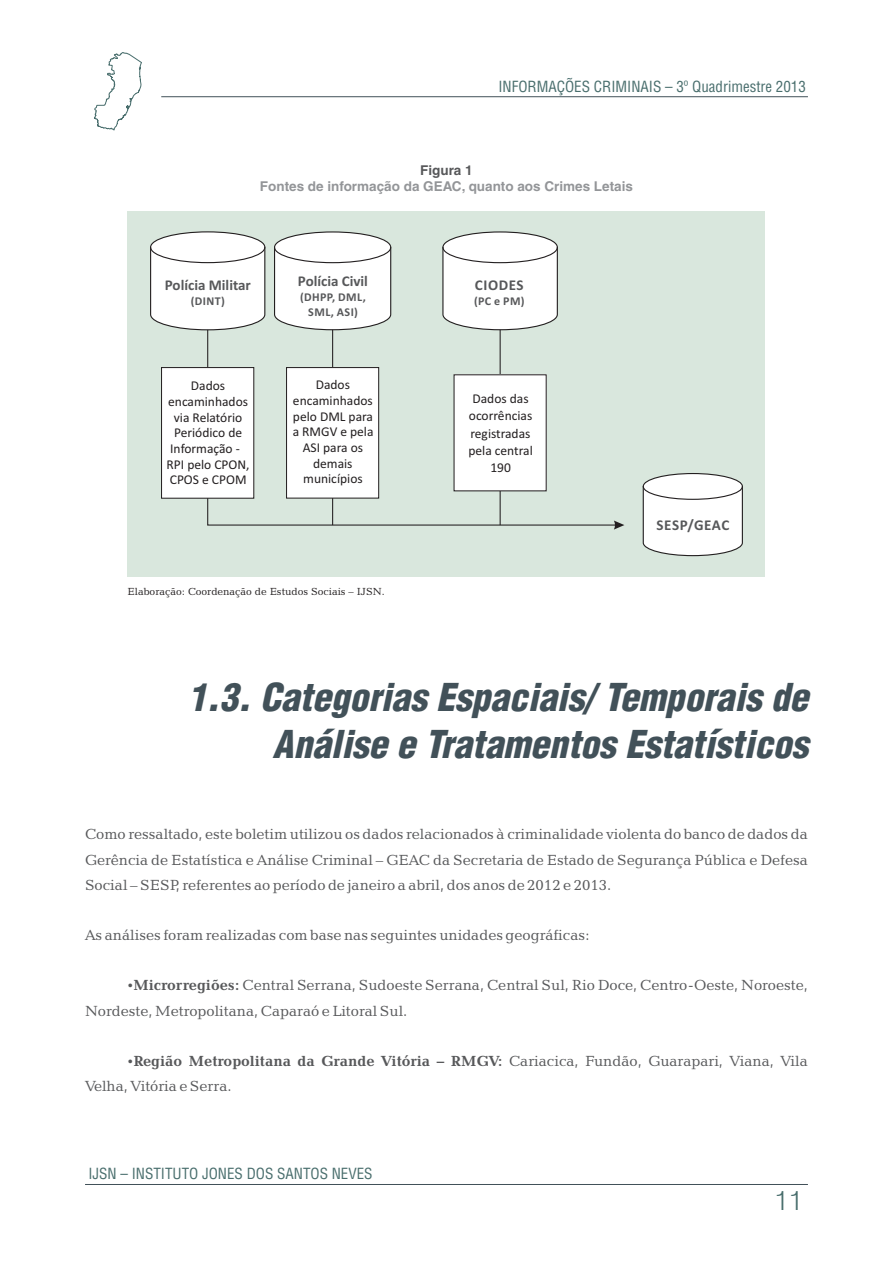
<style>
.page{position:relative;width:893px;height:1263px;background:#fff}
.page>*{position:absolute;margin:0;border:0;box-sizing:border-box;transform-origin:0 0}
.t1{font:italic 900 condensed 37.5px/46.8px "Helvetica LT";color:#425159;text-align:right}
.t2{font:300 27px "Swiss 721 BT";color:#496e6d}
.t3{font:15px/25.2px "Candida BT";color:#57585a}
.t4{font:condensed 15px "Helvetica LT";color:#496e6d}
.t5{font:700 15px "Calibri";color:#57585a}
.t6{font:700 15px "Calibri";letter-spacing:.035em;color:#57585a}
.t7{font:13.5px/15.6px "Calibri";color:#231f20;text-align:center}
.t8{font:700 13.5px "Helvetica LT";color:#939598}
.t9{font:700 13.5px "Helvetica LT";color:#57585a}
.t10{font:700 12px/14.7px "Calibri";letter-spacing:.04em;color:#57585a;text-align:center}
.t11{font:10.5px "Candida BT";color:#231f20}
.s1{font-weight:700}
</style>
<div class="page">
<hr style="left:161px;top:96px;width:647px;height:1px;background:#425159">
<svg style="left:94px;top:52px;width:48px;height:78px"></svg>
<hr style="left:85px;top:1184px;width:723px;height:1px;background:#425159">
<div style="left:128px;top:211px;width:637px;height:366px;background:#d9e7dd"></div>
<svg style="left:207px;top:331px;width:417px;height:199px"></svg>
<hr style="left:332px;top:298px;width:1px;height:227px;background:#231f20">
<hr style="left:500px;top:298px;width:1px;height:227px;background:#231f20">
<svg style="left:150px;top:231px;width:116px;height:100px;background:#eff0f0"></svg>
<svg style="left:274px;top:231px;width:118px;height:100px;background:#eff0ef"></svg>
<svg style="left:442px;top:231px;width:116px;height:100px;background:#f1f2f2"></svg>
<svg style="left:642px;top:473px;width:101px;height:84px;background:#eff0ef"></svg>
<div style="left:286px;top:367px;width:93px;height:132px;background:#fff;border:1px solid #231f20"></div>
<div style="left:161px;top:367px;width:93px;height:132px;background:#fff;border:1px solid #231f20"></div>
<div style="left:454px;top:374px;width:93px;height:117px;background:#fff"></div>
<p class="t4" style="left:498px;top:80px;width:309px">INFORMAÇÕES CRIMINAIS – 3º Quadrimestre 2013</p>
<p class="t9" style="left:420px;top:165px;width:54px">Figura 1</p>
<p class="t8" style="left:260px;top:181px;width:374px">Fontes de informação da GEAC, quanto aos Crimes Letais</p>
<p class="t5" style="left:165px;top:279px;width:87px">Polícia Militar</p>
<p class="t10" style="left:191px;top:295px;width:35px">(DINT)</p>
<p class="t7" style="left:167px;top:379px;width:85px">Dados encaminhados via Relatório<br>Periódico de<br>Informação -<br>RPI pelo CPON,<br>CPOS e CPOM</p>
<p class="t5" style="left:298px;top:274px;width:72px">Polícia Civil</p>
<p class="t10" style="left:300px;top:291px;width:67px">(DHPP, DML,<br>SML, ASI)</p>
<p class="t7" style="left:293px;top:378px;width:82px">Dados encaminhados pelo DML para a RMGV e pela<br>ASI para os demais municípios</p>
<p class="t11" style="left:128px;top:587px;width:259px">Elaboração: Coordenação de Estudos Sociais – IJSN.</p>
<p class="t5" style="left:475px;top:279px;width:50px">CIODES</p>
<p class="t10" style="left:474px;top:295px;width:52px">(PC e PM)</p>
<p class="t7" style="left:468px;top:390px;width:66px;line-height:17.4px">Dados das ocorrências registradas pela central<br>190</p>
<p class="t6" style="left:657px;top:518px;width:74px">SESP/GEAC</p>
<h1 class="t1" style="left:188px;top:678px;width:622px">1.3. Categorias Espaciais/ Temporais de<br>Análise e Tratamentos Estatísticos</h1>
<p class="t3" style="left:85px;top:823px;width:724px;text-align:justify">Como ressaltado, este boletim utilizou os dados relacionados à criminalidade violenta do banco de dados da Gerência de Estatística e Análise Criminal – GEAC da Secretaria de Estado de Segurança Pública e Defesa Social – SESP, referentes ao período de janeiro a abril, dos anos de 2012 e 2013.</p>
<p class="t3" style="left:85px;top:923px;width:506px">As análises foram realizadas com base nas seguintes unidades geográficas:</p>
<p class="t3" style="left:85px;top:974px;width:724px;text-indent:48px"><span class="s1">Microrregiões:</span> Central Serrana, Sudoeste Serrana, Central Sul, Rio Doce, Centro-Oeste, Noroeste,<br>Nordeste, Metropolitana, Caparaó e Litoral Sul.</p>
<p class="t3" style="left:85px;top:1049px;width:724px;text-indent:48px"><span class="s1">Região Metropolitana da Grande Vitória – RMGV:</span> Cariacica, Fundão, Guarapari, Viana, Vila<br>Velha, Vitória e Serra.</p>
<p class="t4" style="left:88px;top:1167px;width:286px">IJSN – INSTITUTO JONES DOS SANTOS NEVES</p>
<h2 class="t2" style="left:774px;top:1189px;width:30px">11</h2>
</div>
